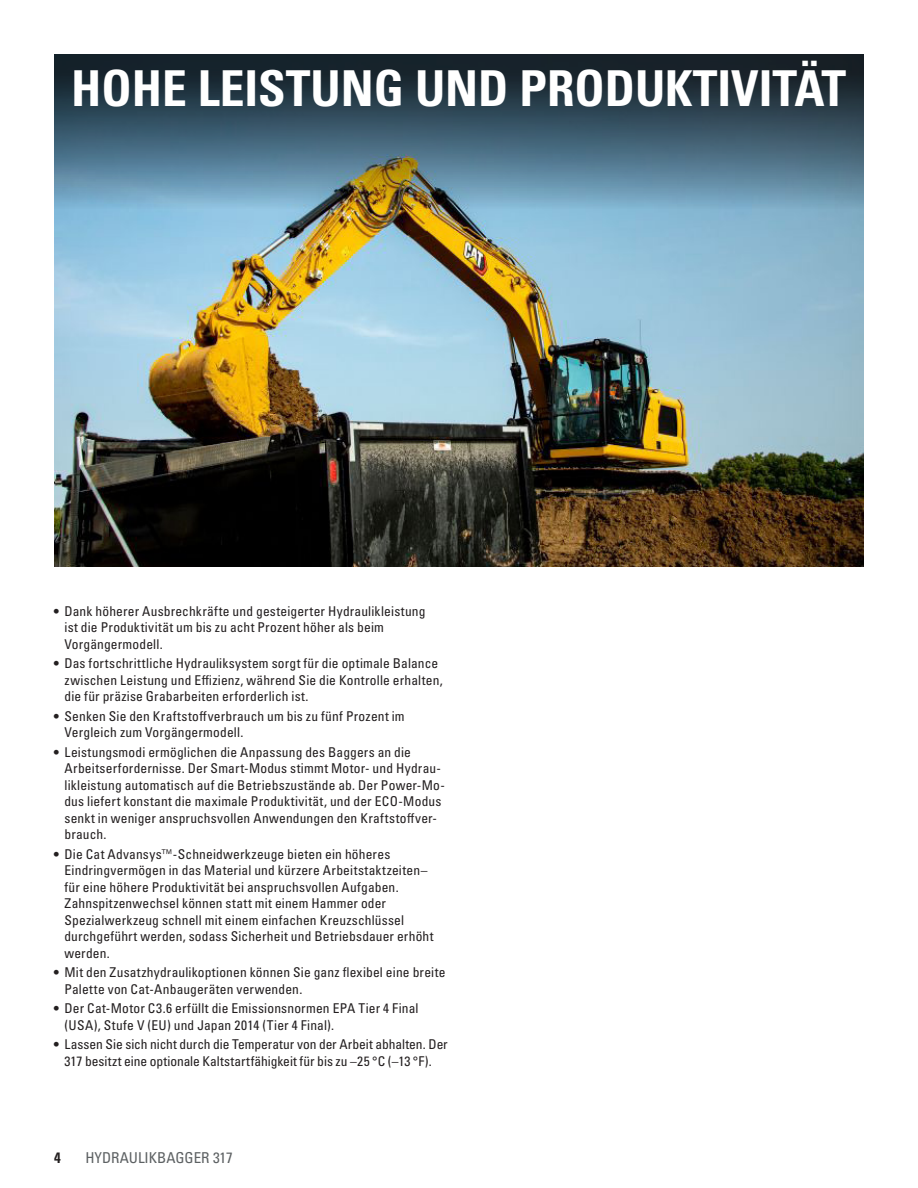
<style>
.page{position:relative;width:918px;height:1188px;background:#fff}
.page>*{position:absolute;margin:0;border:0;box-sizing:border-box;transform-origin:0 0}
.t1{font:49.5px "Univers LTCYR 67 Bold Cond";color:#fff}
.t2{font:condensed 15px "Univers LTCYR 57";color:#5d6163}
.t3{font:15px "Univers LTCYR 67 Bold Cond";color:#231f20}
.t4{font:condensed 13.5px/16.5px "Univers LTCYR 57";letter-spacing:.01em;color:#231f20}
</style>
<div class="page">
<img style="left:54px;top:450px;width:810px;height:117px">
<img style="left:54px;top:54px;width:810px;height:396px">
<h1 class="t1" style="left:71px;top:58px;width:777px">HOHE LEISTUNG UND PRODUKTIVITÄT</h1>
<p class="t4" style="left:65px;top:602px;width:363px;text-indent:-11px">• Dank höherer Ausbrechkräfte und gesteigerter Hydraulikleistung ist die Produktivität um bis zu acht Prozent höher als beim<br>Vorgängermodell.</p>
<p class="t4" style="left:65px;top:655px;width:380px;text-indent:-11px">• Das fortschrittliche Hydrauliksystem sorgt für die optimale Balance zwischen Leistung und Effizienz, während Sie die Kontrolle erhalten, die für präzise Grabarbeiten erforderlich ist.</p>
<p class="t4" style="left:65px;top:707px;width:342px;text-indent:-11px">• Senken Sie den Kraftstoffverbrauch um bis zu fünf Prozent im<br>Vergleich zum Vorgängermodell.</p>
<p class="t4" style="left:65px;top:743px;width:382px;text-indent:-11px">• Leistungsmodi ermöglichen die Anpassung des Baggers an die Arbeitserfordernisse. Der Smart-Modus stimmt Motor- und Hydrau&shy;likleistung automatisch auf die Betriebszustände ab. Der Power-Mo&shy;dus liefert konstant die maximale Produktivität, und der ECO-Modus senkt in weniger anspruchsvollen Anwendungen den Kraftstoffver&shy;brauch.</p>
<p class="t4" style="left:65px;top:845px;width:371px;text-indent:-11px">• Die Cat Advansys™-Schneidwerkzeuge bieten ein höheres Eindringvermögen in das Material und kürzere Arbeitstaktzeiten– für eine höhere Produktivität bei anspruchsvollen Aufgaben.<br>Zahnspitzenwechsel können statt mit einem Hammer oder Spezialwerkzeug schnell mit einem einfachen Kreuzschlüssel durchgeführt werden, sodass Sicherheit und Betriebsdauer erhöht werden.</p>
<p class="t4" style="left:65px;top:964px;width:383px;text-indent:-11px">• Mit den Zusatzhydraulikoptionen können Sie ganz flexibel eine breite<br>Palette von Cat-Anbaugeräten verwenden.</p>
<p class="t4" style="left:65px;top:1000px;width:356px;text-indent:-11px">• Der Cat-Motor C3.6 erfüllt die Emissionsnormen EPA Tier 4 Final (USA), Stufe V (EU) und Japan 2014 (Tier 4 Final).</p>
<p class="t4" style="left:54px;top:1036px;width:395px;text-align:center">• Lassen Sie sich nicht durch die Temperatur von der Arbeit abhalten. Der<br>317 besitzt eine optionale Kaltstartfähigkeit für bis zu –25 °C (–13 °F).</p>
<p class="t3" style="left:54px;top:1148px;width:8px">4</p>
<p class="t2" style="left:86px;top:1148px;width:149px">HYDRAULIKBAGGER 317</p>
</div>
